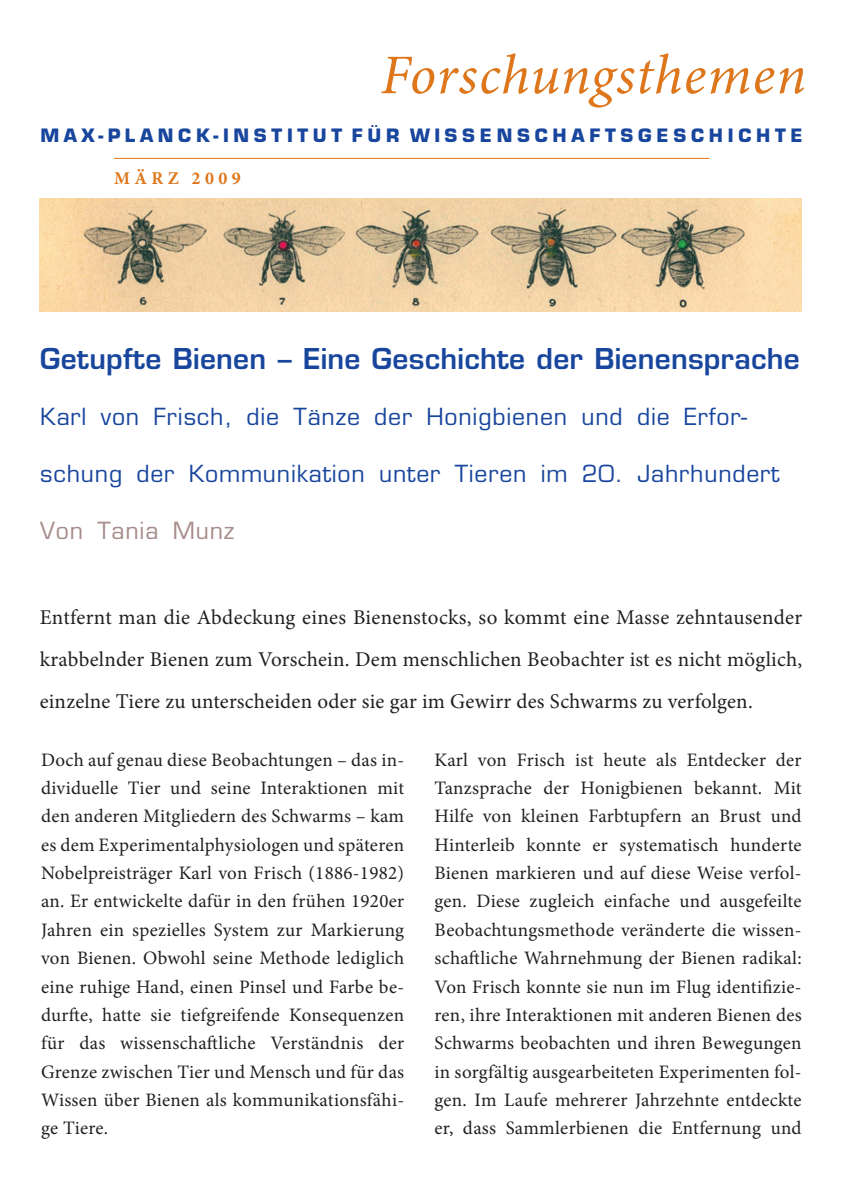
<style>
.page{position:relative;width:842px;height:1191px;background:#fff}
.page>*{position:absolute;margin:0;border:0;box-sizing:border-box;transform-origin:0 0}
.t1{font:italic 56px "Minion Pro";letter-spacing:.015em;color:#de761b}
.Titel_1_Eurostile_de{font:600 28px "Eurostile";letter-spacing:.01em;color:#18469d}
.Titel_2_Euro_medium{font:23px "Eurostile";letter-spacing:.035em;color:#18469d}
.Autorname_Euro_mediu{font:23px "Eurostile";letter-spacing:.035em;color:#a68c8a}
.Einführung_block_min{font:21px/42px "Minion Pro";letter-spacing:.01em;color:#231f20;text-align:justify}
.Fließtext_block_mini{font:19px/28.4px "Minion Pro";letter-spacing:.015em;color:#231f20;text-align:justify}
.t2{font:700 18px "Eurostile";letter-spacing:.26em;color:#18469d}
.Datum_Minion_Pro_9pt{font:700 18px "Minion Pro";letter-spacing:.245em;color:#de761b}
</style>
<div class="page">
<img style="left:40px;top:198px;width:762px;height:113px">
<hr style="left:114px;top:158px;width:595px;height:1px;background:#de761b">
<p class="t1" style="left:381px;top:37px;width:427px">Forschungsthemen</p>
<p class="t2" style="left:40px;top:124px;width:764px">MAX-PLANCK-INSTITUT FÜR WISSENSCHAFTSGESCHICHTE</p>
<p class="Datum_Minion_Pro_9pt" style="left:114px;top:165px;width:128px">MÄRZ 2009</p>
<p class="Titel_1_Eurostile_de" style="left:40px;top:341px;width:761px">Getupfte Bienen – Eine Geschichte der Bienensprache</p>
<p class="Titel_2_Euro_medium" style="left:40px;top:403px;width:708px">Karl von Frisch, die Tänze der Honigbienen und die Erfor-</p>
<p class="Titel_2_Euro_medium" style="left:40px;top:460px;width:741px">schung der Kommunikation unter Tieren im 20. Jahrhundert</p>
<p class="Autorname_Euro_mediu" style="left:40px;top:516px;width:195px">Von Tania Munz</p>
<p class="Einführung_block_min" style="left:40px;top:596px;width:764px">Entfernt man die Abdeckung eines Bienenstocks, so kommt eine Masse zehntausender krabbelnder Bienen zum Vorschein. Dem menschlichen Beobachter ist es nicht möglich, einzelne Tiere zu unterscheiden oder sie gar im Gewirr des Schwarms zu verfolgen.</p>
<p class="Fließtext_block_mini" style="left:41px;top:745px;width:365px">Doch auf genau diese Beobachtungen – das in&shy;dividuelle Tier und seine Interaktionen mit den anderen Mitgliedern des Schwarms – kam es dem Experimentalphysiologen und späteren Nobelpreisträger Karl von Frisch (1886-1982) an. Er entwickelte dafür in den frühen 1920er Jahren ein spezielles System zur Markierung von Bienen. Obwohl seine Methode lediglich eine ruhige Hand, einen Pinsel und Farbe be&shy;durfte, hatte sie tiefgreifende Konsequenzen für das wissenschaftliche Verständnis der Grenze zwischen Tier und Mensch und für das Wissen über Bienen als kommunikationsfähi&shy;ge Tiere.</p>
<p class="Fließtext_block_mini" style="left:434px;top:745px;width:369px">Karl von Frisch ist heute als Entdecker der Tanzsprache der Honigbienen bekannt. Mit Hilfe von kleinen Farbtupfern an Brust und Hinterleib konnte er systematisch hunderte Bienen markieren und auf diese Weise verfol&shy;gen. Diese zugleich einfache und ausgefeilte Beobachtungsmethode veränderte die wissen&shy;schaftliche Wahrnehmung der Bienen radikal:<br>Von Frisch konnte sie nun im Flug identifizie&shy;ren, ihre Interaktionen mit anderen Bienen des Schwarms beobachten und ihren Bewegungen in sorgfältig ausgearbeiteten Experimenten fol&shy;gen. Im Laufe mehrerer Jahrzehnte entdeckte er, dass Sammlerbienen die Entfernung und</p>
</div>
